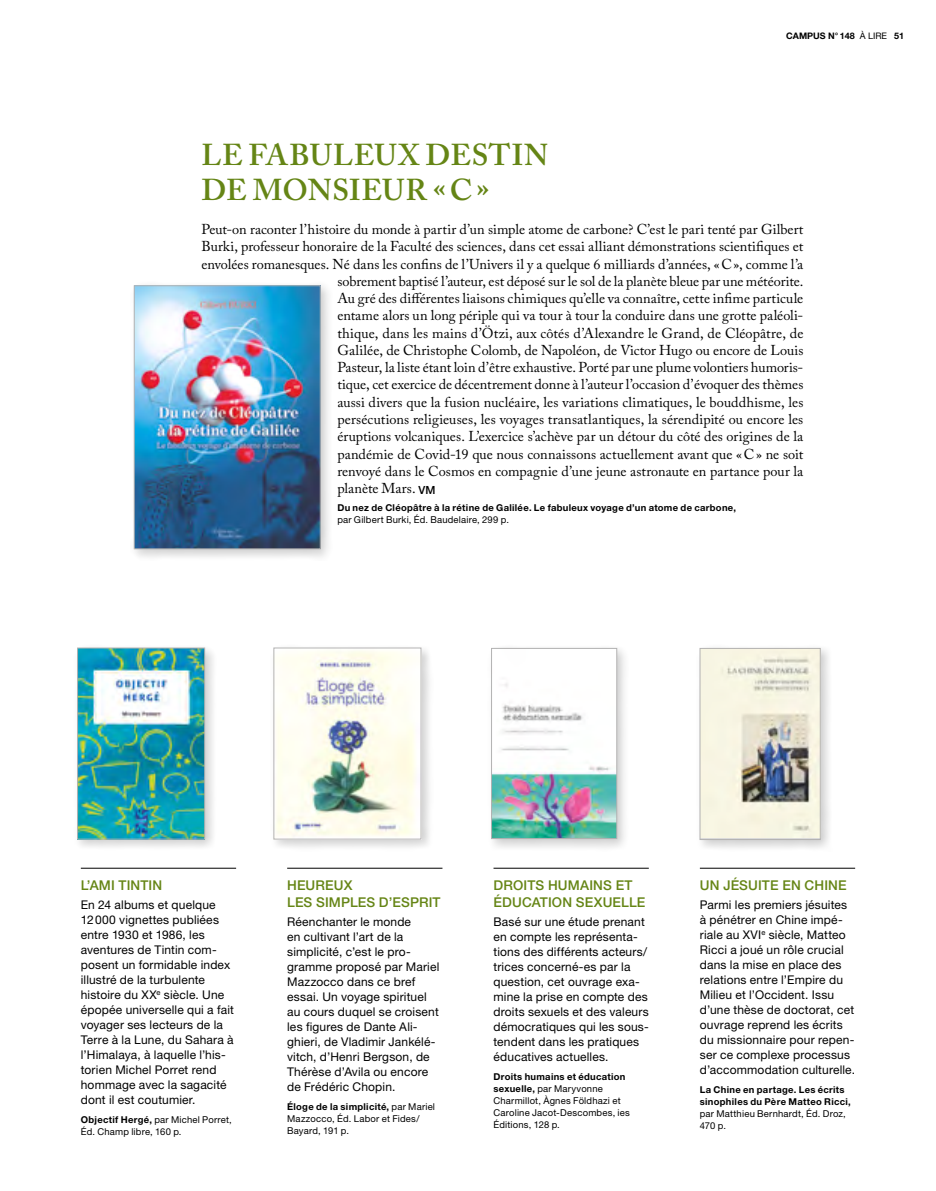
<style>
.page{position:relative;width:936px;height:1191px;background:#fff}
.page>*{position:absolute;margin:0;border:0;box-sizing:border-box;transform-origin:0 0}
.t1{font:600 30px/34.5px "Adobe Caslon Pro";letter-spacing:.01em;color:#658515}
.t2{font:14.25px "Adobe Caslon Pro";color:#000}
.t3{font:500 13.5px/17.2px "Helvetica Neue";letter-spacing:.01em;color:#658515}
.t4{font:12px/15px "Helvetica Neue";letter-spacing:.015em;color:#000}
.t5{font:9.45px/12px "Helvetica Neue";letter-spacing:.02em;color:#000}
.t6{font:700 9.45px/12px "Helvetica Neue";letter-spacing:.03em;color:#000}
.t7{font:700 9px "Helvetica Neue";color:#000}
.s1{font-weight:400}
.s2{font-family:"Helvetica Neue";font-weight:500;font-size:11.25px}
.s3{font-weight:700}
</style>
<div class="page">
<div style="left:130px;top:282px;width:203px;height:279px;background:#000;opacity:.2"></div>
<img style="left:136px;top:287px;width:182px;height:260px">
<div style="left:134px;top:285px;width:186px;height:264px;border:1px solid #b3b2b2"></div>
<hr style="left:81px;top:868px;width:155px;height:1px;background:#000">
<hr style="left:493px;top:868px;width:155px;height:1px;background:#000">
<hr style="left:287px;top:868px;width:155px;height:1px;background:#000">
<hr style="left:699px;top:868px;width:156px;height:1px;background:#000">
<div style="left:74px;top:644px;width:144px;height:207px;background:#000;opacity:.2"></div>
<img style="left:79px;top:650px;width:124px;height:187px">
<div style="left:77px;top:648px;width:128px;height:191px;border:1px solid #b3b2b2"></div>
<div style="left:270px;top:644px;width:163px;height:207px;background:#000;opacity:.2"></div>
<img style="left:276px;top:650px;width:143px;height:187px">
<div style="left:274px;top:648px;width:147px;height:191px;border:1px solid #b3b2b2"></div>
<div style="left:487px;top:644px;width:141px;height:207px;background:#000;opacity:.2"></div>
<img style="left:493px;top:650px;width:122px;height:186px">
<div style="left:491px;top:648px;width:126px;height:190px;border:1px solid #b3b2b2"></div>
<div style="left:696px;top:644px;width:136px;height:207px;background:#000;opacity:.2"></div>
<img style="left:701px;top:650px;width:117px;height:187px">
<div style="left:699px;top:648px;width:121px;height:191px;border:1px solid #b3b2b2"></div>
<p class="t7" style="left:786px;top:30px;width:119px">CAM PUS N°148 <span class="s1">À LIRE</span> 51</p>
<h1 class="t1" style="left:201px;top:137px;width:348px">LE FABULEUX DESTIN<br>DE MONSIEUR «C»</h1>
<p class="t2" style="left:201px;top:221px;width:603px">Peut-on raconter l’histoire du monde à partir d’un simple atome de carbone? C’est le pari tenté par Gilbert</p>
<p class="t2" style="left:201px;top:238px;width:603px">Burki, professeur honoraire de la Faculté des sciences, dans cet essai alliant démonstrations scientifiques et</p>
<p class="t2" style="left:201px;top:255px;width:603px">envolées romanesques. Né dans les confins de l’Univers il y a quelque 6 milliards d’années, «C», comme l’a</p>
<p class="t2" style="left:337px;top:273px;width:467px">sobrement baptisé l’auteur, est déposé sur le sol de la planète bleue par une météorite.</p>
<p class="t2" style="left:337px;top:290px;width:467px">Au gré des différentes liaisons chimiques qu’elle va connaître, cette infime particule</p>
<p class="t2" style="left:337px;top:307px;width:467px">entame alors un long périple qui va tour à tour la conduire dans une grotte paléoli-</p>
<p class="t2" style="left:337px;top:324px;width:467px">thique, dans les mains d’Ötzi, aux côtés d’Alexandre le Grand, de Cléopâtre, de</p>
<p class="t2" style="left:337px;top:342px;width:467px">Galilée, de Christophe Colomb, de Napoléon, de Victor Hugo ou encore de Louis</p>
<p class="t2" style="left:337px;top:359px;width:467px">Pasteur, la liste étant loin d’être exhaustive. Porté par une plume volontiers humoris-</p>
<p class="t2" style="left:337px;top:376px;width:467px">tique, cet exercice de décentrement donne à l’auteur l’occasion d’évoquer des thèmes</p>
<p class="t2" style="left:337px;top:393px;width:467px">aussi divers que la fusion nucléaire, les variations climatiques, le bouddhisme, les</p>
<p class="t2" style="left:337px;top:411px;width:467px">persécutions religieuses, les voyages transatlantiques, la sérendipité ou encore les</p>
<p class="t2" style="left:337px;top:428px;width:467px">éruptions volcaniques. L’exercice s’achève par un détour du côté des origines de la</p>
<p class="t2" style="left:337px;top:445px;width:467px">pandémie de Covid-19 que nous connaissons actuellement avant que «C» ne soit</p>
<p class="t2" style="left:337px;top:462px;width:467px">renvoyé dans le Cosmos en compagnie d’une jeune astronaute en partance pour la</p>
<p class="t2" style="left:337px;top:480px;width:100px">planète Mars. <span class="s2">VM</span></p>
<p class="t6" style="left:337px;top:502px;width:400px">Du nez de Cléopâtre à la rétine de Galilée. Le fabuleux voyage d’un atome de carbone,</p>
<p class="t5" style="left:337px;top:514px;width:173px">par Gilbert Burki, Éd. Baudelaire, 299 p.</p>
<p class="t3" style="left:81px;top:876px;width:83px">L’AMI TINTIN</p>
<p class="t4" style="left:81px;top:897px;width:155px">En 24 albums et quelque<br>12000 vignettes publiées entre 1930 et 1986, les aventures de Tintin com&shy;posent un formidable index illustré de la turbulente histoire du XX<sup>e</sup> siècle. Une épopée universelle qui a fait voyager ses lecteurs de la<br>Terre à la Lune, du Sahara à l’Himalaya, à laquelle l’his&shy;torien Michel Porret rend hommage avec la sagacité dont il est coutumier.</p>
<p class="t5" style="left:81px;top:1113px;width:152px"><span class="s3">Objectif Hergé,</span> par Michel Porret,<br>Éd. Champ libre, 160 p.</p>
<p class="t3" style="left:287px;top:876px;width:155px">HEUREUX<br>LES SIMPLES D’ESPRIT</p>
<p class="t4" style="left:287px;top:914px;width:154px">Réenchanter le monde<br>en cultivant l’art de la simplicité, c’est le pro&shy;gramme proposé par Mariel<br>Mazzocco dans ce bref essai. Un voyage spirituel au cours duquel se croisent les figures de Dante Ali&shy;ghieri, de Vladimir Jankélé&shy;vitch, d’Henri Bergson, de<br>Thérèse d’Avila ou encore de Frédéric Chopin.</p>
<p class="t5" style="left:287px;top:1100px;width:149px"><span class="s3">Éloge de la simplicité,</span> par Mariel<br>Mazzocco, Éd. Labor et Fides/<br>Bayard, 191 p.</p>
<p class="t3" style="left:493px;top:876px;width:153px">DROITS HUMAINS ET<br>ÉDUCATION SEXUELLE</p>
<p class="t4" style="left:493px;top:914px;width:157px">Basé sur une étude prenant en compte les représenta&shy;tions des différents acteurs/ trices concerné-es par la question, cet ouvrage exa&shy;mine la prise en compte des droits sexuels et des valeurs démocratiques qui les sous&shy;tendent dans les pratiques éducatives actuelles.</p>
<p class="t5" style="left:493px;top:1070px;width:138px"><span class="s3">Droits humains et éducation sexuelle,</span> par Maryvonne<br>Charmillot, Àgnes Földhazi et<br>Caroline Jacot-Descombes, ies<br>Éditions, 128 p.</p>
<p class="t3" style="left:699px;top:876px;width:148px">UN JÉSUITE EN CHINE</p>
<p class="t4" style="left:699px;top:897px;width:157px">Parmi les premiers jésuites à pénétrer en Chine impé&shy;riale au XVI<sup>e</sup> siècle, Matteo<br>Ricci a joué un rôle crucial dans la mise en place des relations entre l’Empire du<br>Milieu et l’Occident. Issu d’une thèse de doctorat, cet ouvrage reprend les écrits du missionnaire pour repen&shy;ser ce complexe processus d’accommodation culturelle.</p>
<p class="t6" style="left:699px;top:1083px;width:152px">La Chine en partage. Les écrits sinophiles du Père Matteo Ricci,</p>
<p class="t5" style="left:699px;top:1107px;width:147px">par Matthieu Bernhardt, Éd. Droz,<br>470 p.</p>
</div>
